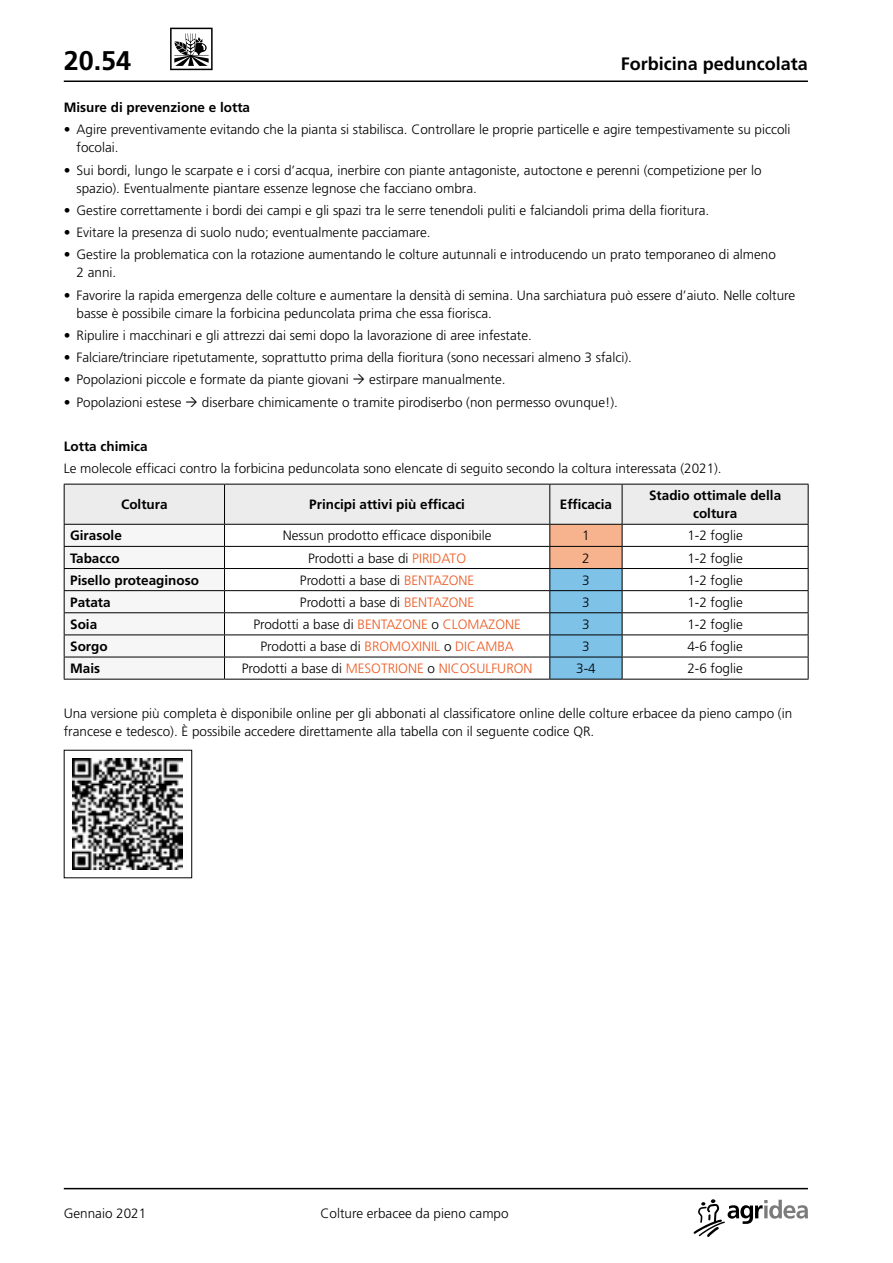
<style>
.page{position:relative;width:893px;height:1263px;background:#fff}
.page>*{position:absolute;margin:0;border:0;box-sizing:border-box;transform-origin:0 0}
.t1{font:700 27px "Frutiger LT Pro";color:#000}
.t2{font:700 18px "Frutiger";color:#000}
.t3{font:300 13.5px/18px "Frutiger LT Pro";color:#000}
.t4{font:700 13.5px/18px "Frutiger LT Pro";color:#000;text-align:center}
.t5{font:300 13.5px "Frutiger LT Pro";color:#eb5a22}
.t6{font:300 13.5px "Frutiger";color:#000}
.s1{font-weight:700}
.s2{color:#eb5a22}
.s3{color:#000}
</style>
<div class="page">
<svg style="left:693px;top:1199px;width:115px;height:38px"></svg>
<hr style="left:64px;top:1188px;width:744px;height:1px;background:#000">
<hr style="left:64px;top:80px;width:744px;height:2px;background:#000">
<svg style="left:170px;top:28px;width:43px;height:42px"></svg>
<svg style="left:64px;top:484px;width:745px;height:195px"></svg>
<hr style="left:64px;top:679px;width:161px;height:1px;background:#000">
<hr style="left:225px;top:679px;width:325px;height:1px;background:#000">
<hr style="left:550px;top:679px;width:72px;height:1px;background:#000">
<hr style="left:622px;top:679px;width:186px;height:1px;background:#000">
<img style="left:72px;top:758px;width:111px;height:111px">
<h1 class="t1" style="left:64px;top:44px;width:69px">20.54</h1>
<h2 class="t2" style="left:621px;top:53px;width:189px">Forbicina peduncolata</h2>
<p class="t4" style="left:64px;top:98px;width:188px">Misure di prevenzione e lotta</p>
<p class="t3" style="left:77px;top:121px;width:716px;text-indent:-13px"><span class="s1">•</span> Agire preventivamente evitando che la pianta si stabilisca. Controllare le proprie particelle e agire tempestivamente su piccoli focolai.</p>
<p class="t3" style="left:77px;top:161px;width:686px;text-indent:-13px"><span class="s1">•</span> Sui bordi, lungo le scarpate e i corsi d’acqua, inerbire con piante antagoniste, autoctone e perenni (competizione per lo spazio). Eventualmente piantare essenze legnose che facciano ombra.</p>
<p class="t3" style="left:64px;top:201px;width:647px"><span class="s1">•</span> Gestire correttamente i bordi dei campi e gli spazi tra le serre tenendoli puliti e falciandoli prima della fioritura.</p>
<p class="t3" style="left:64px;top:224px;width:368px"><span class="s1">•</span> Evitare la presenza di suolo nudo; eventualmente pacciamare.</p>
<p class="t3" style="left:77px;top:246px;width:701px;text-indent:-13px"><span class="s1">•</span> Gestire la problematica con la rotazione aumentando le colture autunnali e introducendo un prato temporaneo di almeno<br>2 anni.</p>
<p class="t3" style="left:77px;top:286px;width:720px;text-indent:-13px"><span class="s1">•</span> Favorire la rapida emergenza delle colture e aumentare la densità di semina. Una sarchiatura può essere d’aiuto. Nelle colture basse è possibile cimare la forbicina peduncolata prima che essa fiorisca.</p>
<p class="t3" style="left:64px;top:326px;width:470px"><span class="s1">•</span> Ripulire i macchinari e gli attrezzi dai semi dopo la lavorazione di aree infestate.</p>
<p class="t3" style="left:64px;top:349px;width:570px"><span class="s1">•</span> Falciare/trinciare ripetutamente, soprattutto prima della fioritura (sono necessari almeno 3 sfalci).</p>
<p class="t3" style="left:64px;top:371px;width:287px"><span class="s1">•</span> Popolazioni piccole e formate da piante giovani</p>
<p class="t3" style="left:369px;top:371px;width:138px">estirpare manualmente.</p>
<p class="t3" style="left:64px;top:393px;width:119px"><span class="s1">•</span> Popolazioni estese</p>
<p class="t3" style="left:202px;top:393px;width:417px">diserbare chimicamente o tramite pirodiserbo (non permesso ovunque!).</p>
<p class="t4" style="left:64px;top:437px;width:86px">Lotta chimica</p>
<p class="t3" style="left:64px;top:460px;width:659px">Le molecole efficaci contro la forbicina peduncolata sono elencate di seguito secondo la coltura interessata (2021).</p>
<p class="t4" style="left:121px;top:496px;width:48px">Coltura</p>
<p class="t4" style="left:309px;top:496px;width:157px">Principi attivi più efficaci</p>
<p class="t4" style="left:560px;top:496px;width:54px">Efficacia</p>
<p class="t4" style="left:649px;top:487px;width:134px">Stadio ottimale della coltura</p>
<p class="t4" style="left:70px;top:527px;width:53px">Girasole</p>
<p class="t3" style="left:283px;top:527px;width:210px">Nessun prodotto efficace disponibile</p>
<p class="t3" style="left:582px;top:527px;width:9px">1</p>
<p class="t3" style="left:687px;top:527px;width:57px">1-2 foglie</p>
<p class="t4" style="left:70px;top:549px;width:51px">Tabacco</p>
<p class="t3" style="left:308px;top:549px;width:159px">Prodotti a base di <span class="s2">PIRIDATO</span></p>
<p class="t3" style="left:582px;top:549px;width:9px">2</p>
<p class="t3" style="left:687px;top:549px;width:57px">1-2 foglie</p>
<p class="t4" style="left:70px;top:571px;width:130px">Pisello proteaginoso</p>
<p class="t3" style="left:300px;top:571px;width:176px">Prodotti a base di <span class="s2">BENTAZONE</span></p>
<p class="t3" style="left:582px;top:571px;width:9px">3</p>
<p class="t3" style="left:687px;top:571px;width:57px">1-2 foglie</p>
<p class="t4" style="left:70px;top:593px;width:42px">Patata</p>
<p class="t3" style="left:300px;top:593px;width:176px">Prodotti a base di <span class="s2">BENTAZONE</span></p>
<p class="t3" style="left:582px;top:593px;width:9px">3</p>
<p class="t3" style="left:687px;top:593px;width:57px">1-2 foglie</p>
<p class="t4" style="left:70px;top:615px;width:29px">Soia</p>
<p class="t5" style="left:253px;top:616px;width:269px"><span class="s3">Prodotti a base di</span> BENTAZONE <span class="s3">o</span> CLOMAZONE</p>
<p class="t3" style="left:582px;top:615px;width:9px">3</p>
<p class="t3" style="left:687px;top:615px;width:57px">1-2 foglie</p>
<p class="t4" style="left:70px;top:637px;width:39px">Sorgo</p>
<p class="t5" style="left:260px;top:638px;width:255px"><span class="s3">Prodotti a base di</span> BROMOXINIL <span class="s3">o</span> DICAMBA</p>
<p class="t3" style="left:582px;top:637px;width:9px">3</p>
<p class="t3" style="left:687px;top:637px;width:57px">4-6 foglie</p>
<p class="t4" style="left:70px;top:659px;width:31px">Mais</p>
<p class="t5" style="left:242px;top:661px;width:292px"><span class="s3">Prodotti a base di</span> MESOTRIONE <span class="s3">o</span> NICOSULFURON</p>
<p class="t3" style="left:576px;top:659px;width:21px">3-4</p>
<p class="t3" style="left:687px;top:659px;width:57px">2-6 foglie</p>
<p class="t3" style="left:64px;top:704px;width:730px">Una versione più completa è disponibile online per gli abbonati al classificatore online delle colture erbacee da pieno campo (in francese e tedesco). È possibile accedere direttamente alla tabella con il seguente codice QR.</p>
<p class="t3" style="left:64px;top:1205px;width:84px">Gennaio 2021</p>
<p class="t6" style="left:321px;top:1206px;width:190px">Colture erbacee da pieno campo</p>
</div>
